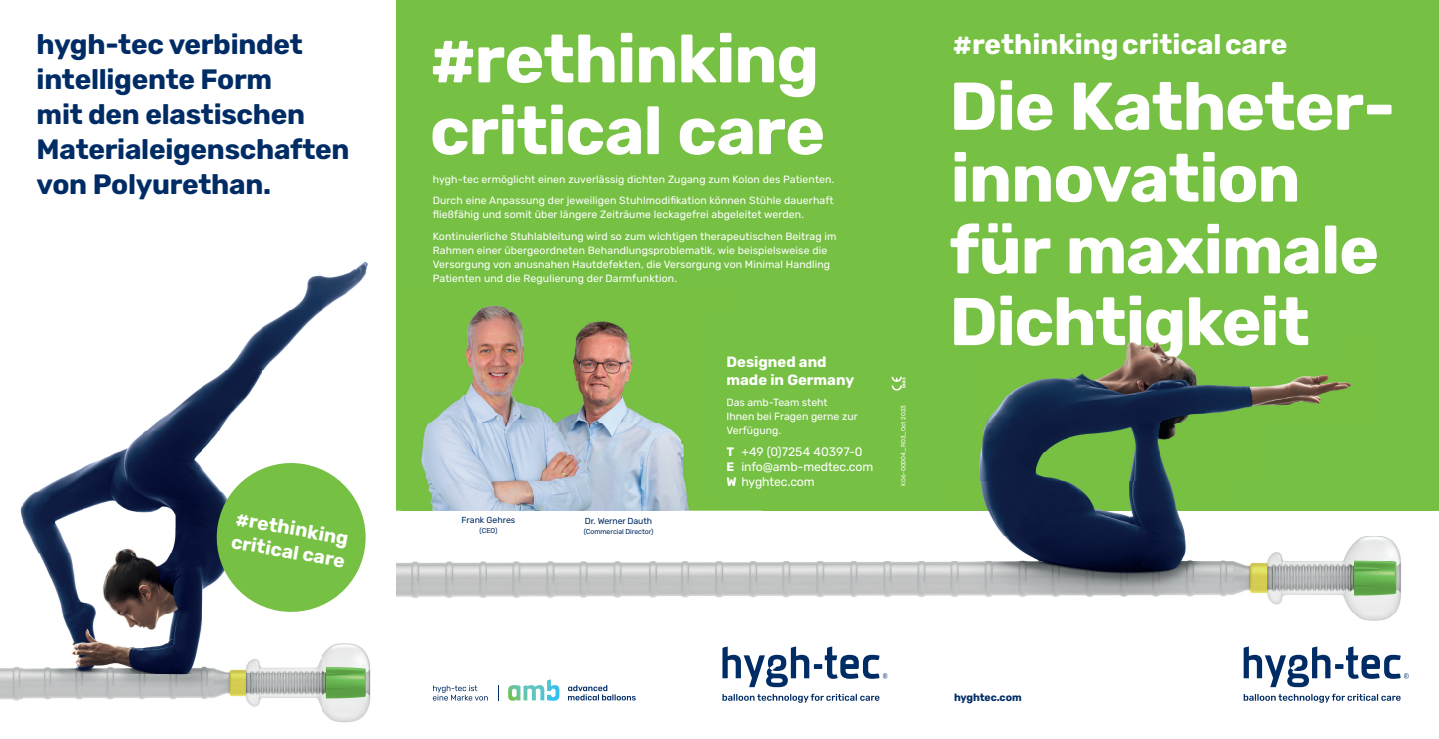
<style>
.page{position:relative;width:1439px;height:739px;background:#fff}
.page>*{position:absolute;margin:0;border:0;box-sizing:border-box;transform-origin:0 0}
.t1{font:700 67.38px/71.8px "Rubik";letter-spacing:-.015em;color:#fff}
.t2{font:700 28px/35px "Rubik";letter-spacing:-.01em;color:#002c65}
.t3{font:700 28px "Rubik";color:#fff}
.t4{font:700 19.25px/23.1px "Rubik";color:#fff}
.t5{font:700 14.88px/17.8px "Rubik";color:#fff}
.t6{font:12.25px/14.7px "Rubik";letter-spacing:-.01em;color:#fff}
.t7{font:10.5px/14px "Rubik";letter-spacing:.01em;color:#fff}
.t8{font:700 10.5px "Rubik";letter-spacing:-.01em;color:#002c65}
.t9{font:8.75px "Rubik";letter-spacing:-.01em;color:#002c65}
.t10{font:7px "Rubik";letter-spacing:-.01em;color:#002c65}
.t11{font:6.12px "Rubik";color:#fff}
.t12{font:900 4.11px "Arial";color:#fff}
.s1{font-weight:700}
</style>
<div class="page">
<div style="left:395px;top:0;width:1043px;height:510px;background:#76c043"></div>
<img style="left:396px;top:510px;width:1008px;height:111px">
<img style="left:395px;top:308px;width:1px;height:174px">
<img style="left:1122px;top:360px;width:67px;height:6px">
<img style="left:1343px;top:382px;width:8px;height:8px">
<img style="left:891px;top:366px;width:452px;height:116px">
<img style="left:395px;top:482px;width:1px;height:28px">
<img style="left:980px;top:482px;width:197px;height:28px">
<img style="left:954px;top:308px;width:354px;height:52px">
<img style="left:0;top:262px;width:371px;height:461px">
<svg style="left:211px;top:457px;width:160px;height:161px"></svg>
<svg style="left:1243px;top:646px;width:87px;height:41px"></svg>
<div style="left:1334px;top:664px;width:9px;height:5px;background:#002c65"></div>
<svg style="left:1346px;top:646px;width:62px;height:33px"></svg>
<svg style="left:1243px;top:693px;width:157px;height:9px"></svg>
<svg style="left:722px;top:646px;width:87px;height:41px"></svg>
<div style="left:813px;top:664px;width:9px;height:5px;background:#002c65"></div>
<svg style="left:824px;top:646px;width:63px;height:33px"></svg>
<svg style="left:722px;top:693px;width:157px;height:9px"></svg>
<svg style="left:498px;top:685px;width:1px;height:15px"></svg>
<svg style="left:568px;top:685px;width:67px;height:15px"></svg>
<svg style="left:508px;top:679px;width:51px;height:21px"></svg>
<svg style="left:433px;top:685px;width:54px;height:15px"></svg>
<img style="left:573px;top:321px;width:60px;height:45px">
<img style="left:574px;top:366px;width:58px;height:29px">
<img style="left:490px;top:510px;width:89px;height:1px">
<img style="left:578px;top:510px;width:89px;height:1px">
<img style="left:467px;top:305px;width:57px;height:32px">
<img style="left:466px;top:337px;width:58px;height:29px">
<img style="left:466px;top:366px;width:56px;height:29px">
<img style="left:624px;top:382px;width:8px;height:13px">
<img style="left:421px;top:395px;width:258px;height:87px">
<img style="left:679px;top:437px;width:6px;height:45px">
<img style="left:427px;top:482px;width:262px;height:28px">
<svg style="left:891px;top:377px;width:10px;height:13px"></svg>
<h2 class="t2" style="left:37px;top:28px;width:314px">hygh-tec verbindet intelligente Form<br>mit den elastischen<br>Materialeigenschaften von Polyurethan.</h2>
<h3 class="t4" style="left:237px;top:507px;width:117px;rotate:10deg">#rethinking critical care</h3>
<h1 class="t1" style="left:430px;top:25px;width:397px">#rethinking critical care</h1>
<p class="t7" style="left:433px;top:169px;width:403px;line-height:21.4px">hygh-tec ermöglicht einen zuverlässig dichten Zugang zum Kolon des Patienten.<br>Durch eine Anpassung der jeweiligen Stuhlmodifikation können Stühle dauerhaft</p>
<p class="t7" style="left:433px;top:204px;width:405px;line-height:21.4px">fließfähig und somit über längere Zeiträume leckagefrei abgeleitet werden.<br>Kontinuierliche Stuhlableitung wird so zum wichtigen therapeutischen Beitrag im</p>
<p class="t7" style="left:433px;top:243px;width:399px">Rahmen einer übergeordneten Behandlungsproblematik, wie beispielsweise die<br>Versorgung von anusnahen Hautdefekten, die Versorgung von Minimal Handling<br>Patienten und die Regulierung der Darmfunktion.</p>
<p class="t9" style="left:461px;top:515px;width:55px">Frank Gehres</p>
<p class="t10" style="left:479px;top:527px;width:19px">(CEO)</p>
<p class="t9" style="left:585px;top:516px;width:69px">Dr. Werner Dauth</p>
<p class="t10" style="left:583px;top:527px;width:71px">(Commercial Director)</p>
<h3 class="t5" style="left:726px;top:353px;width:129px">Designed and made in Germany</h3>
<p class="t7" style="left:726px;top:395px;width:133px">Das amb-Team steht<br>Ihnen bei Fragen gerne zur<br>Verfügung.</p>
<p class="t6" style="left:726px;top:445px;width:148px"><span class="s1">T</span> +49 (0)7254 40397-0<br><span class="s1">E</span> info@amb-medtec.com<br><span class="s1">W</span> hyghtec.com</p>
<p class="t12" style="left:901px;top:388px;width:12px;rotate:-90deg">0483</p>
<p class="t11" style="left:899px;top:485px;width:82px;rotate:-90deg">K06-00004_R03_Oct 2023</p>
<h2 class="t3" style="left:952px;top:28px;width:336px">#rethinking critical care</h2>
<h1 class="t1" style="left:949px;top:72px;width:447px">Die Katheter&shy;innovation für maximale<br>Dichtigkeit</h1>
<p class="t8" style="left:953px;top:691px;width:69px">hyghtec.com</p>
</div>
